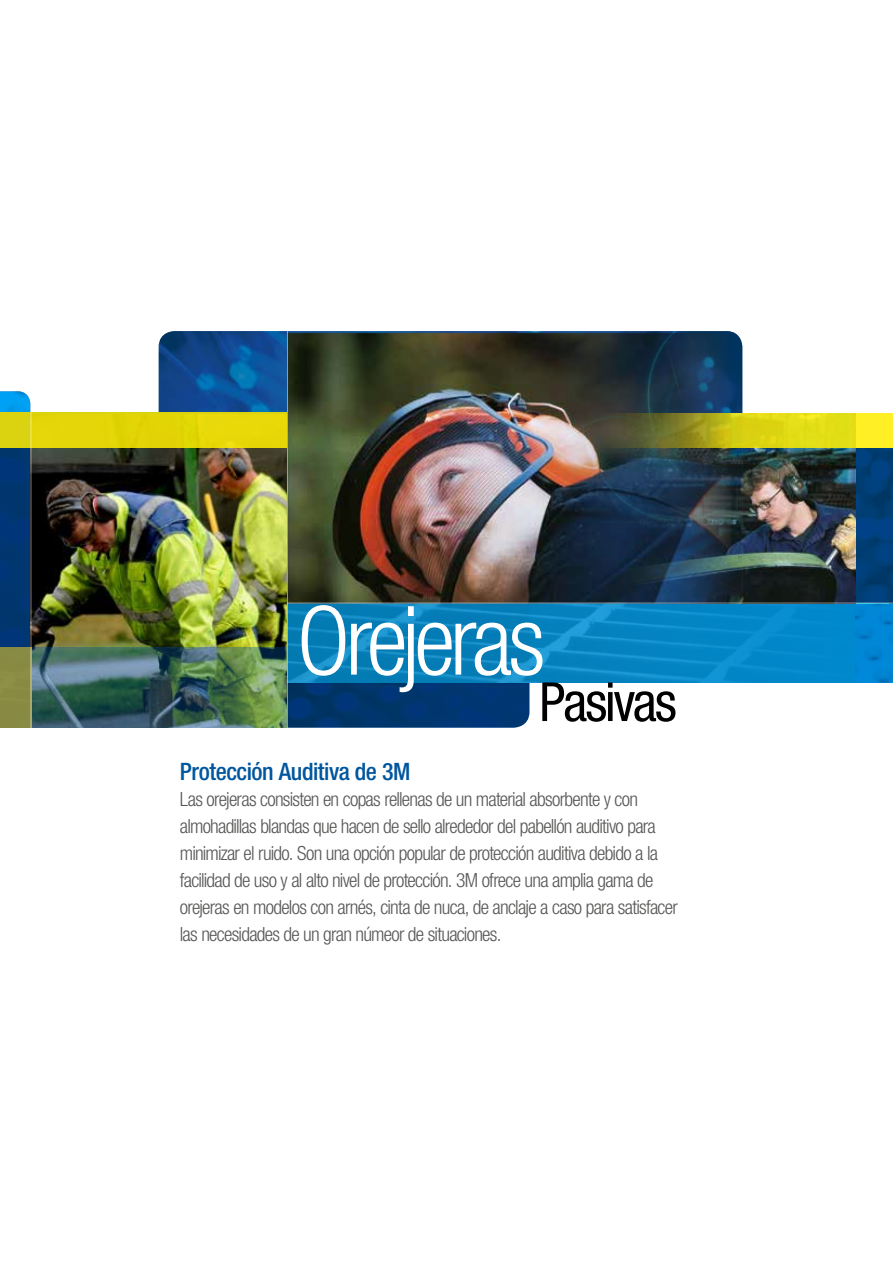
<style>
.page{position:relative;width:893px;height:1263px;background:#fff}
.page>*{position:absolute;margin:0;border:0;box-sizing:border-box;transform-origin:0 0}
.t1{font:300 condensed 95.7px "Helvetica Neue LT Std";letter-spacing:-.055em;color:#fff}
.t2{font:condensed 54px "Helvetica Neue LT Std";letter-spacing:-.04em;color:#000}
.t3{font:500 condensed 24px "Helvetica Neue LT Std";letter-spacing:-.02em;color:#00569e}
.t4{font:300 condensed 19.5px/27px "Helvetica Neue LT Std";letter-spacing:-.04em;color:#575756}
</style>
<div class="page">
<img style="left:159px;top:331px;width:573px;height:81px">
<img style="left:288px;top:682px;width:241px;height:46px">
<svg style="left:288px;top:603px;width:567px;height:79px"></svg>
<svg style="left:855px;top:448px;width:38px;height:234px"></svg>
<img style="left:0;top:391px;width:30px;height:21px">
<img style="left:0;top:448px;width:30px;height:199px">
<img style="left:31px;top:448px;width:256px;height:199px">
<div style="left:0;top:412px;width:287px;height:36px;background:#e3d608"></div>
<img style="left:0;top:647px;width:287px;height:81px">
<img style="left:732px;top:448px;width:123px;height:154px">
<svg style="left:732px;top:413px;width:161px;height:35px;fill:#e3de17"></svg>
<img style="left:288px;top:333px;width:444px;height:269px">
<hr style="left:30px;top:383px;width:1px;height:353px;background:#fff">
<hr style="left:287px;top:317px;width:1px;height:430px;background:#fff">
<hr style="left:287px;top:602px;width:606px;height:1px;background:#fff">
<h1 class="t1" style="left:297px;top:586px;width:250px">Orejeras</h1>
<h2 class="t2" style="left:539px;top:671px;width:139px">Pasivas</h2>
<p class="t3" style="left:180px;top:757px;width:232px">Protección Auditiva de 3M</p>
<p class="t4" style="left:180px;top:785px;width:499px">Las orejeras consisten en copas rellenas de un material absorbente y con almohadillas blandas que hacen de sello alrededor del pabellón auditivo para minimizar el ruido. Son una opción popular de protección auditiva debido a la facilidad de uso y al alto nivel de protección. 3M ofrece una amplia gama de orejeras en modelos con arnés, cinta de nuca, de anclaje a caso para satisfacer las necesidades de un gran númeor de situaciones.</p>
</div>
